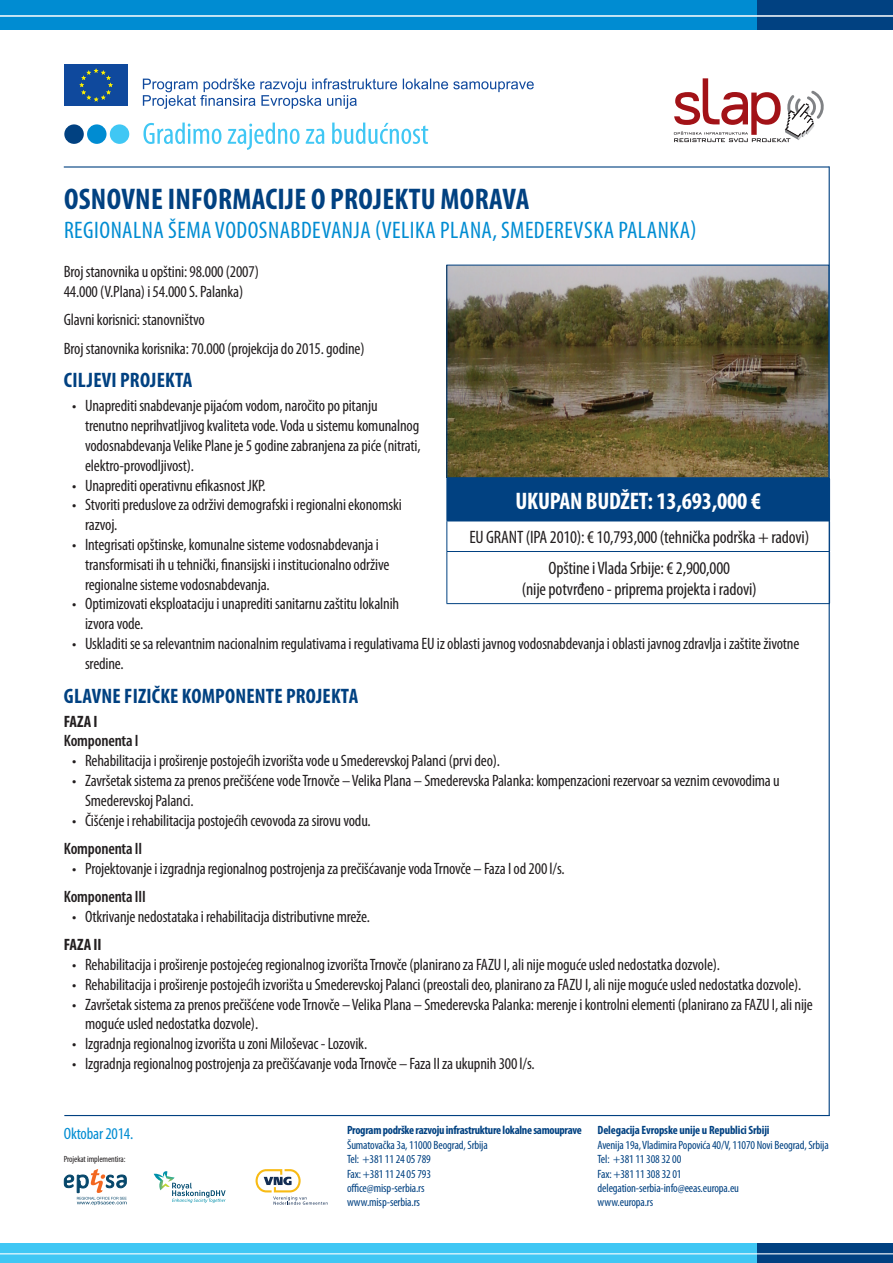
<style>
.page{position:relative;width:893px;height:1263px;background:#fff}
.page>*{position:absolute;margin:0;border:0;box-sizing:border-box;transform-origin:0 0}
.t1{font:700 condensed 30px "Myriad Pro";letter-spacing:.01em;color:#014181}
.t2{font:condensed 24px "Myriad Pro";letter-spacing:.02em;color:#008cd2}
.t3{font:700 condensed 24px "Myriad Pro";letter-spacing:-.01em;color:#fff}
.t4{font:700 condensed 21px "Myriad Pro";letter-spacing:.01em;color:#014181}
.t5{font:condensed 18px/30.5px "Myriad Pro";letter-spacing:-.01em;color:#231f20;text-align:center}
.t6{font:condensed 16.5px/19.8px "Myriad Pro";letter-spacing:-.01em;color:#231f20}
.t7{font:600 condensed 16.5px "Myriad Pro";letter-spacing:-.01em;color:#231f20}
.t8{font:condensed 16.5px "Myriad Pro";letter-spacing:-.01em;color:#008cd2}
.t9{font:700 condensed 16.5px "Myriad Pro";color:#231f20}
.t10{font:condensed 12px/14.4px "Myriad Pro";letter-spacing:-.01em;color:#014181}
.t11{font:700 condensed 12px "Myriad Pro";letter-spacing:-.025em;color:#014181}
.t12{font:condensed 9px "Myriad Pro";letter-spacing:-.01em;color:#231f20}
</style>
<div class="page">
<div style="left:64px;top:64px;width:64px;height:42px;background:#0f499d"></div>
<svg style="left:79px;top:68px;width:34px;height:34px"></svg>
<svg style="left:143px;top:78px;width:391px;height:31px"></svg>
<div style="left:64px;top:124px;width:20px;height:20px;background:#014181;border-radius:50%"></div>
<div style="left:87px;top:124px;width:20px;height:20px;background:#008cd2;border-radius:50%"></div>
<div style="left:110px;top:124px;width:19px;height:20px;background:#40c7f4;border-radius:50%"></div>
<svg style="left:143px;top:123px;width:285px;height:27px"></svg>
<hr style="left:64px;top:166px;width:765px;height:2px;background:#014181">
<hr style="left:829px;top:166px;width:1px;height:950px;background:#014181">
<hr style="left:64px;top:1115px;width:766px;height:1px;background:#014181">
<div style="left:0;top:0;width:893px;height:30px;background:#008cd2"></div>
<div style="left:758px;top:0;width:135px;height:30px;background:#014181"></div>
<hr style="left:0;top:15px;width:893px;height:2px;background:#fff">
<div style="left:0;top:1243px;width:893px;height:20px;background:#40c7f4"></div>
<div style="left:758px;top:1243px;width:135px;height:20px;background:#014181"></div>
<hr style="left:0;top:1253px;width:893px;height:1px;background:#fff">
<svg style="left:64px;top:1169px;width:63px;height:36px"></svg>
<svg style="left:154px;top:1171px;width:72px;height:32px"></svg>
<svg style="left:255px;top:1169px;width:73px;height:36px"></svg>
<img style="left:448px;top:267px;width:379px;height:209px">
<div style="left:446px;top:265px;width:383px;height:213px;border:1px solid #014181"></div>
<svg style="left:674px;top:78px;width:150px;height:64px"></svg>
<div style="left:447px;top:478px;width:383px;height:43px;background:#014181"></div>
<hr style="left:446px;top:478px;width:384px;height:1px;background:#014181">
<hr style="left:446px;top:479px;width:1px;height:42px;background:#014181">
<hr style="left:446px;top:521px;width:384px;height:1px;background:#014181">
<hr style="left:446px;top:521px;width:1px;height:30px;background:#014181">
<hr style="left:446px;top:551px;width:384px;height:1px;background:#014181">
<hr style="left:446px;top:552px;width:1px;height:51px;background:#014181">
<hr style="left:446px;top:603px;width:384px;height:1px;background:#014181">
<h1 class="t1" style="left:64px;top:180px;width:467px">OSNOVNE INFORMACIJE O PROJEKTU MORAVA</h1>
<h2 class="t2" style="left:64px;top:215px;width:338px">REGIONALNA ŠEMA VODOSNABDEVANJA (Velika</h2>
<h2 class="t2" style="left:440px;top:215px;width:22px">Plana</h2>
<h2 class="t2" style="left:492px;top:215px;width:30px">, Smederevska</h2>
<h2 class="t2" style="left:618px;top:215px;width:21px">Palanka</h2>
<h2 class="t2" style="left:691px;top:215px;width:8px">)</h2>
<p class="t6" style="left:64px;top:262px;width:197px">Broj stanovnika u opštini: 98.000 (2007)<br>44.000 (V.Plana) i 54.000 S. Palanka)</p>
<p class="t6" style="left:64px;top:306px;width:302px;line-height:28.3px">Glavni korisnici: stanovništvo<br>Broj stanovnika korisnika: 70.000 (projekcija do 2015. godine)</p>
<p class="t4" style="left:64px;top:367px;width:130px">CILJEVI PROJEKTA</p>
<p class="t6" style="left:85px;top:396px;width:337px;text-indent:-13px">• Unaprediti snabdevanje pijaćom vodom, naročito po pitanju trenutno neprihvatljivog kvaliteta vode. Voda u sistemu komunalnog vodosnabdevanja Velike Plane je 5 godine zabranjena za piće (nitrati, elektro-provodljivost).</p>
<p class="t6" style="left:72px;top:475px;width:195px">• Unaprediti operativnu efikasnost JKP.</p>
<p class="t6" style="left:85px;top:495px;width:318px;text-indent:-13px">• Stvoriti preduslove za održivi demografski i regionalni ekonomski razvoj.</p>
<p class="t6" style="left:85px;top:534px;width:306px;text-indent:-13px">• Integrisati opštinske, komunalne sisteme vodosnabdevanja i transformisati ih u tehnički, finansijski i institucionalno održive regionalne sisteme vodosnabdevanja.</p>
<p class="t6" style="left:85px;top:594px;width:316px;text-indent:-13px">• Optimizovati eksploataciju i unaprediti sanitarnu zaštitu lokalnih izvora vode.</p>
<p class="t6" style="left:85px;top:633px;width:716px;text-indent:-13px">• Uskladiti se sa relevantnim nacionalnim regulativama i regulativama EU iz oblasti javnog vodosnabdevanja i oblasti javnog zdravlja i zaštite životne sredine.</p>
<p class="t4" style="left:64px;top:682px;width:232px">Glavne fizičke komponente projekta</p>
<p class="t9" style="left:64px;top:711px;width:35px">FAZA I</p>
<p class="t7" style="left:64px;top:732px;width:76px">Komponenta I</p>
<p class="t6" style="left:72px;top:751px;width:429px">• Rehabilitacija i proširenje postojećih izvorišta vode u Smederevskoj Palanci (prvi deo).</p>
<p class="t6" style="left:85px;top:770px;width:696px;text-indent:-13px">• Završetak sistema za prenos prečišćene vode Trnovče – Velika Plana – Smederevska Palanka: kompenzacioni rezervoar sa veznim cevovodima u<br>Smederevskoj Palanci.</p>
<p class="t6" style="left:72px;top:810px;width:300px">• Čišćenje i rehabilitacija postojećih cevovoda za sirovu vodu.</p>
<p class="t7" style="left:64px;top:839px;width:80px">Komponenta II</p>
<p class="t6" style="left:72px;top:858px;width:494px">• Projektovanje i izgradnja regionalnog postrojenja za prečišćavanje voda Trnovče – Faza I od 200 l/s.</p>
<p class="t7" style="left:64px;top:887px;width:84px">Komponenta III</p>
<p class="t6" style="left:72px;top:906px;width:299px">• Otkrivanje nedostataka i rehabilitacija distributivne mreže.</p>
<p class="t9" style="left:64px;top:934px;width:39px">FAZA II</p>
<p class="t6" style="left:72px;top:954px;width:649px">• Rehabilitacija i proširenje postojećeg regionalnog izvorišta Trnovče (planirano za FAZU I, ali nije moguće usled nedostatka dozvole).</p>
<p class="t6" style="left:72px;top:974px;width:731px">• Rehabilitacija i proširenje postojećih izvorišta u Smederevskoj Palanci (preostali deo, planirano za FAZU I, ali nije moguće usled nedostatka dozvole).</p>
<p class="t6" style="left:85px;top:994px;width:729px;text-indent:-13px">• Završetak sistema za prenos prečišćene vode Trnovče – Velika Plana – Smederevska Palanka: merenje i kontrolni elementi (planirano za FAZU I, ali nije moguće usled nedostatka dozvole).</p>
<p class="t6" style="left:72px;top:1034px;width:296px">• Izgradnja regionalnog izvorišta u zoni Miloševac - Lozovik.</p>
<p class="t6" style="left:72px;top:1053px;width:464px">• Izgradnja regionalnog postrojenja za prečišćavanje voda Trnovče – Faza II za ukupnih 300 l/s.</p>
<h2 class="t3" style="left:515px;top:486px;width:247px">UKUPAN BUDŽET: 13,693,000 €</h2>
<p class="t5" style="left:469px;top:522px;width:341px">EU GRANT (IPA 2010): € 10,793,000 (tehnička podrška + radovi)<br>Opštine i Vlada Srbije: € 2,900,000</p>
<p class="t5" style="left:522px;top:574px;width:236px">(nije potvrđeno - priprema projekta i radovi)</p>
<p class="t8" style="left:64px;top:1123px;width:71px">Oktobar 2014.</p>
<p class="t12" style="left:64px;top:1154px;width:63px">Projekat implementira:</p>
<p class="t11" style="left:347px;top:1123px;width:236px">Program podrške razvoju infrastrukture lokalne samouprave</p>
<p class="t10" style="left:347px;top:1137px;width:142px">Šumatovačka 3a, 11000 Beograd, Srbija<br>Tel: +381 11 24 05 789<br>Fax: +381 11 24 05 793 office@misp-serbia.rs www.misp-serbia.rs</p>
<p class="t11" style="left:598px;top:1123px;width:174px">Delegacija Evropske unije u Republici Srbiji</p>
<p class="t10" style="left:598px;top:1137px;width:233px">Avenija 19a, Vladimira Popovića 40/V, 11070 Novi Beograd, Srbija Tel: +381 11 308 32 00<br>Fax: +381 11 308 32 01<br>delegation-serbia-info@eeas.europa.eu<br>www.europa.rs</p>
</div>
